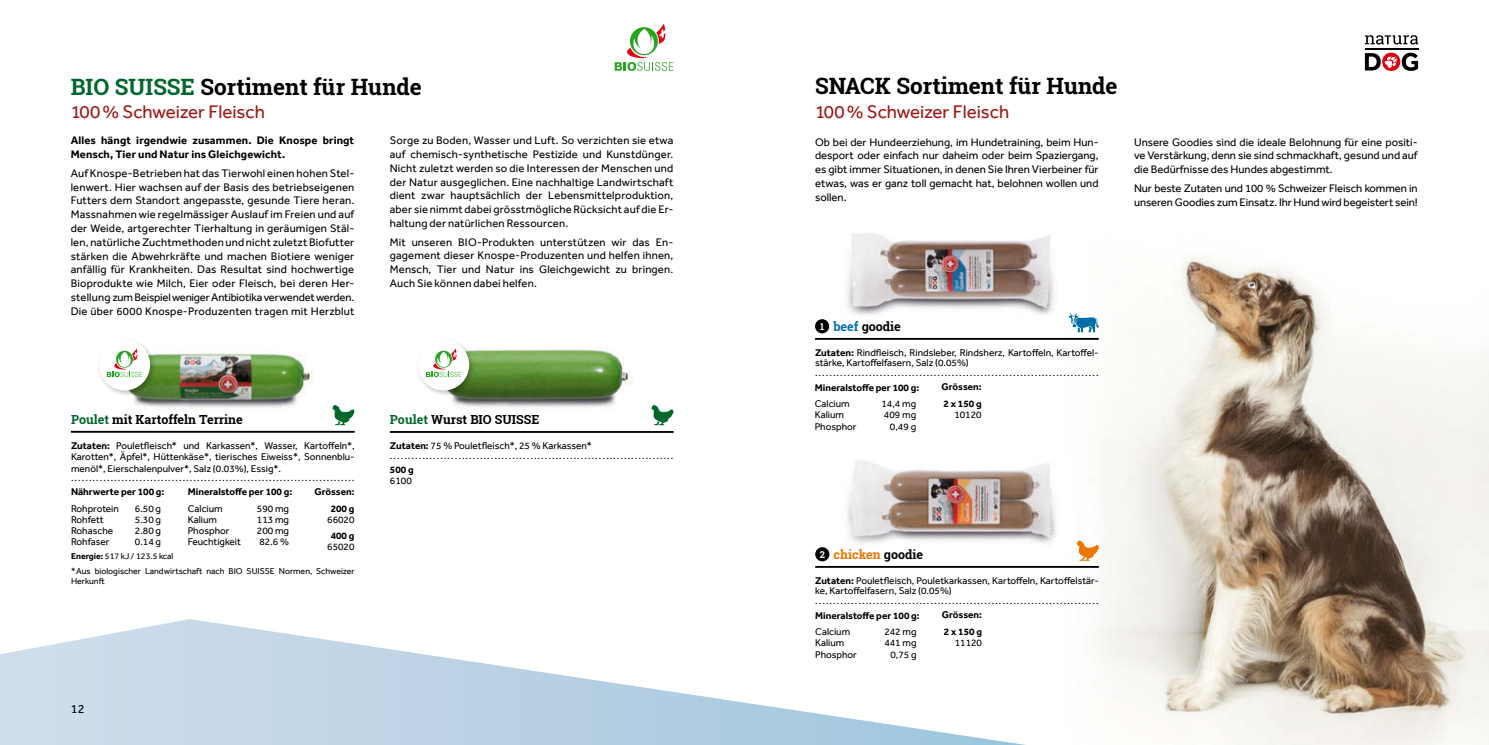
<style>
.page{position:relative;width:1489px;height:745px;background:#fff}
.page>*{position:absolute;margin:0;border:0;box-sizing:border-box;transform-origin:0 0}
.t1{font:700 22.5px "Roboto Slab";color:#000}
.t2{font:18.75px "Effra";color:#9c1917}
.t3{font:700 12.5px "Roboto Slab";color:#000}
.t4{font:700 12.5px "Roboto Slab";color:#ee7500}
.t5{font:12.5px "Effra";color:#000}
.t6{font:11.25px/13.8px "Effra";color:#000;text-align:justify}
.t7{font:700 11.25px/13.8px "Effra";letter-spacing:.015em;color:#000}
.t8{font:10px/9.8px "Effra";color:#000}
.t9{font:700 10px/16.2px "Effra";color:#000}
.t10{font:700 9.38px "Roboto Slab";color:#fff}
.t11{font:8.75px/10px "Effra";color:#000}
.s1{color:#00682c}
.s2{font-weight:700}
.s3{color:#006fa8}
.s4{color:#000}
</style>
<div class="page">
<img style="left:815px;top:37px;width:673px;height:707px">
<svg style="left:0;top:618px;width:1098px;height:126px"></svg>
<img style="left:832px;top:231px;width:255px;height:89px">
<img style="left:834px;top:458px;width:240px;height:90px">
<hr style="left:815px;top:338px;width:283px;height:1px;background:#000">
<div style="left:815px;top:319px;width:14px;height:14px;background:#000;border-radius:50%"></div>
<hr style="left:815px;top:565px;width:283px;height:2px;background:#000">
<div style="left:815px;top:547px;width:14px;height:14px;background:#000;border-radius:50%"></div>
<svg style="left:1076px;top:540px;width:22px;height:20px"></svg>
<svg style="left:1364px;top:35px;width:53px;height:9px"></svg>
<hr style="left:1364px;top:48px;width:53px;height:1px;background:#000">
<svg style="left:1364px;top:53px;width:53px;height:18px"></svg>
<svg style="left:1068px;top:313px;width:31px;height:19px"></svg>
<svg style="left:614px;top:24px;width:59px;height:47px"></svg>
<img style="left:133px;top:353px;width:213px;height:73px">
<hr style="left:71px;top:430px;width:283px;height:2px;background:#000">
<svg style="left:331px;top:404px;width:24px;height:21px"></svg>
<div style="left:97px;top:337px;width:59px;height:59px;background:#000;opacity:.25"></div>
<div style="left:99px;top:339px;width:51px;height:51px;background:#fff;border-radius:50%"></div>
<svg style="left:107px;top:348px;width:35px;height:29px"></svg>
<img style="left:452px;top:349px;width:181px;height:59px">
<hr style="left:390px;top:431px;width:283px;height:1px;background:#000">
<svg style="left:651px;top:404px;width:23px;height:21px"></svg>
<div style="left:416px;top:337px;width:59px;height:59px;background:#000;opacity:.25"></div>
<div style="left:418px;top:339px;width:51px;height:51px;background:#fff;border-radius:50%"></div>
<svg style="left:426px;top:348px;width:35px;height:29px"></svg>
<h1 class="t1" style="left:71px;top:71px;width:352px"><span class="s1">BIO SUISSE</span> Sortiment für Hunde</h1>
<h2 class="t2" style="left:71px;top:101px;width:196px">100 % Schweizer Fleisch</h2>
<p class="t7" style="left:71px;top:133px;width:285px">Alles hängt irgendwie zusammen. Die Knospe bringt<br>Mensch, Tier und Natur ins Gleichgewicht.</p>
<p class="t6" style="left:71px;top:166px;width:285px">Auf Knospe-Betrieben hat das Tierwohl einen hohen Stel&shy;lenwert. Hier wachsen auf der Basis des betriebseigenen Futters dem Standort angepasste, gesunde Tiere heran.<br>Massnahmen wie regelmässiger Auslauf im Freien und auf der Weide, artgerechter Tierhaltung in geräumigen Stäl&shy;len, natürliche Zuchtmethoden und nicht zuletzt Biofutter stärken die Abwehrkräfte und machen Biotiere weniger anfällig für Krankheiten. Das Resultat sind hochwertige Bioprodukte wie Milch, Eier oder Fleisch, bei deren Her&shy;stellung zum Beispiel weniger Antibiotika verwendet werden.<br>Die über 6000 Knospe-Produzenten tragen mit Herzblut</p>
<p class="t6" style="left:390px;top:133px;width:285px">Sorge zu Boden, Wasser und Luft. So verzichten sie etwa auf chemisch-synthetische Pestizide und Kunstdünger.<br>Nicht zuletzt werden so die Interessen der Menschen und der Natur ausgeglichen. Eine nachhaltige Landwirtschaft dient zwar hauptsächlich der Lebensmittelproduktion, aber sie nimmt dabei grösstmögliche Rücksicht auf die Er&shy;haltung der natürlichen Ressourcen.</p>
<p class="t6" style="left:390px;top:235px;width:285px">Mit unseren BIO-Produkten unterstützen wir das En&shy;gagement dieser Knospe-Produzenten und helfen ihnen, Mensch, Tier und Natur ins Gleichgewicht zu bringen.<br>Auch Sie können dabei helfen.</p>
<p class="t3" style="left:71px;top:410px;width:173px"><span class="s1">Poulet</span> mit Kartoffeln Terrine</p>
<p class="t8" style="left:71px;top:440px;width:285px;line-height:11.2px;text-align:justify"><span class="s2">Zutaten:</span> Pouletfleisch* und Karkassen*, Wasser, Kartoffeln*, Karotten*, Äpfel*, Hüttenkäse*, tierisches Eiweiss*, Sonnenblu&shy;menöl*, Eierschalenpulver*, Salz (0.03%), Essig*.</p>
<p class="t9" style="left:71px;top:483px;width:95px">Nährwerte per 100 g:</p>
<p class="t8" style="left:71px;top:503px;width:49px">Rohprotein</p>
<p class="t8" style="left:135px;top:503px;width:28px">6.50 g</p>
<p class="t8" style="left:71px;top:514px;width:34px">Rohfett</p>
<p class="t8" style="left:135px;top:514px;width:28px">5.30 g</p>
<p class="t8" style="left:71px;top:525px;width:44px">Rohasche</p>
<p class="t8" style="left:135px;top:525px;width:28px">2.80 g</p>
<p class="t8" style="left:71px;top:536px;width:40px">Rohfaser</p>
<p class="t8" style="left:135px;top:536px;width:28px">0.14 g</p>
<p class="t11" style="left:71px;top:551px;width:104px"><span class="s2">Energie:</span> 517 kJ / 123.5 kcal</p>
<p class="t8" style="left:71px;top:472px;width:285px">...............................................................................</p>
<p class="t9" style="left:188px;top:483px;width:106px">Mineralstoffe per 100 g:</p>
<p class="t8" style="left:188px;top:503px;width:36px">Calcium</p>
<p class="t8" style="left:257px;top:503px;width:34px">590 mg</p>
<p class="t8" style="left:188px;top:514px;width:31px">Kalium</p>
<p class="t8" style="left:257px;top:514px;width:34px">113 mg</p>
<p class="t8" style="left:188px;top:525px;width:43px">Phosphor</p>
<p class="t8" style="left:257px;top:525px;width:34px">200 mg</p>
<p class="t8" style="left:188px;top:536px;width:55px">Feuchtigkeit</p>
<p class="t8" style="left:259px;top:536px;width:31px">82.6 %</p>
<p class="t9" style="left:314px;top:483px;width:42px;text-align:right">Grössen:<br>200 g</p>
<p class="t8" style="left:327px;top:514px;width:29px">66020</p>
<p class="t9" style="left:331px;top:527px;width:25px">400 g</p>
<p class="t8" style="left:327px;top:541px;width:29px">65020</p>
<p class="t11" style="left:71px;top:566px;width:285px">*Aus biologischer Landwirtschaft nach BIO SUISSE Normen, Schweizer<br>Herkunft</p>
<p class="t3" style="left:390px;top:411px;width:151px"><span class="s1">Poulet</span> Wurst BIO SUISSE</p>
<p class="t8" style="left:390px;top:441px;width:285px"><span class="s2">Zutaten:</span> 75 % Pouletfleisch*, 25 % Karkassen* ...............................................................................</p>
<p class="t9" style="left:390px;top:461px;width:25px">500 g</p>
<p class="t8" style="left:390px;top:475px;width:23px">6100</p>
<p class="t5" style="left:71px;top:701px;width:15px">12</p>
<h1 class="t1" style="left:815px;top:71px;width:304px">SNACK Sortiment für Hunde</h1>
<h2 class="t2" style="left:815px;top:100px;width:196px">100 % Schweizer Fleisch</h2>
<p class="t6" style="left:815px;top:135px;width:285px">Ob bei der Hundeerziehung, im Hundetraining, beim Hun&shy;desport oder einfach nur daheim oder beim Spaziergang, es gibt immer Situationen, in denen Sie Ihren Vierbeiner für etwas, was er ganz toll gemacht hat, belohnen wollen und sollen.</p>
<p class="t6" style="left:1134px;top:135px;width:285px">Unsere Goodies sind die ideale Belohnung für eine positi&shy;ve Verstärkung, denn sie sind schmackhaft, gesund und auf die Bedürfnisse des Hundes abgestimmt.</p>
<p class="t6" style="left:1134px;top:181px;width:285px">Nur beste Zutaten und 100 % Schweizer Fleisch kommen in unseren Goodies zum Einsatz. Ihr Hund wird begeistert sein!</p>
<p class="t3" style="left:833px;top:318px;width:69px"><span class="s3">beef</span> goodie</p>
<p class="t8" style="left:815px;top:348px;width:285px"><span class="s2">Zutaten:</span> Rindfleisch, Rindsleber, Rindsherz, Kartoffeln, Kartoffel&shy;stärke, Kartoffelfasern, Salz (0.05%) ...............................................................................</p>
<p class="t10" style="left:820px;top:319px;width:6px">1</p>
<p class="t9" style="left:814px;top:379px;width:106px">Mineralstoffe per 100 g:</p>
<p class="t8" style="left:814px;top:398px;width:36px">Calcium</p>
<p class="t8" style="left:881px;top:398px;width:36px">14,4 mg</p>
<p class="t8" style="left:814px;top:409px;width:31px">Kalium</p>
<p class="t8" style="left:884px;top:409px;width:34px">409 mg</p>
<p class="t8" style="left:814px;top:421px;width:43px">Phosphor</p>
<p class="t8" style="left:889px;top:421px;width:28px">0,49 g</p>
<p class="t9" style="left:941px;top:378px;width:42px">Grössen:<br>2 x 150 g</p>
<p class="t8" style="left:954px;top:409px;width:29px">10120</p>
<p class="t4" style="left:833px;top:545px;width:91px">chicken <span class="s4">goodie</span></p>
<p class="t8" style="left:815px;top:575px;width:285px"><span class="s2">Zutaten:</span> Pouletfleisch, Pouletkarkassen, Kartoffeln, Kartoffelstär&shy;ke, Kartoffelfasern, Salz (0.05%) ...............................................................................</p>
<p class="t10" style="left:819px;top:547px;width:7px">2</p>
<p class="t9" style="left:815px;top:606px;width:106px">Mineralstoffe per 100 g:</p>
<p class="t8" style="left:815px;top:626px;width:36px">Calcium</p>
<p class="t8" style="left:884px;top:626px;width:34px">242 mg</p>
<p class="t8" style="left:815px;top:637px;width:31px">Kalium</p>
<p class="t8" style="left:884px;top:637px;width:34px">441 mg</p>
<p class="t8" style="left:815px;top:648px;width:43px">Phosphor</p>
<p class="t8" style="left:890px;top:648px;width:28px">0,75 g</p>
<p class="t9" style="left:941px;top:606px;width:42px">Grössen:<br>2 x 150 g</p>
<p class="t8" style="left:954px;top:637px;width:29px">11120</p>
</div>
